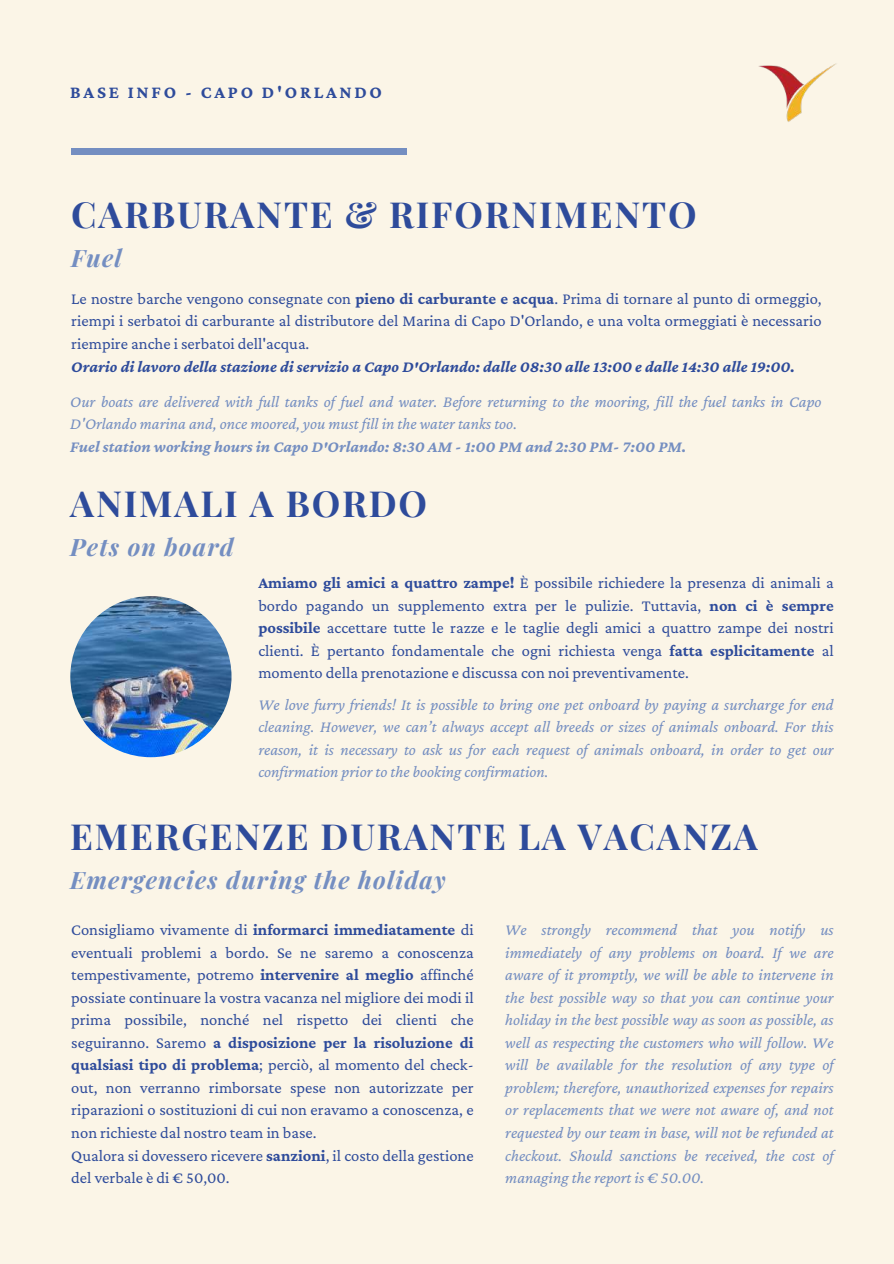
<style>
.page{position:relative;width:894px;height:1264px;background:#fff}
.page>*{position:absolute;margin:0;border:0;box-sizing:border-box;transform-origin:0 0}
.t1{font:700 36px "Playfair Display";letter-spacing:.05em;color:#2e4b9b}
.t2{font:italic 700 24px "Playfair Display";letter-spacing:.05em;color:#748ec1}
.t3{font:700 18px "Crimson Pro";letter-spacing:.15em;color:#2e4b9b}
.t4{font:16.5px/22.5px "Crimson Pro";color:#2e4b9b;text-align:justify}
.t5{font:italic 16.5px/22.5px "Crimson Pro";color:#748ec1;text-align:justify}
.t6{font:italic 700 16.5px "Crimson Pro";color:#2e4b9b}
.t7{font:italic 700 16.5px "Crimson Pro";color:#748ec1}
.s1{font-weight:700}
</style>
<div class="page">
<div style="left:0;top:0;width:893px;height:1263px;background:#fbf5e7"></div>
<div style="left:71px;top:149px;width:336px;height:5px;background:#748ec1"></div>
<img style="left:70px;top:596px;width:161px;height:161px;border-radius:50%">
<img style="left:758px;top:63px;width:78px;height:59px">
<p class="t3" style="left:70px;top:81px;width:313px">BASE INFO - CAPO D'ORLANDO</p>
<h1 class="t1" style="left:71px;top:189px;width:626px">CARBURANTE &amp; RIFORNIMENTO</h1>
<h2 class="t2" style="left:71px;top:241px;width:52px">Fuel</h2>
<p class="t4" style="left:71px;top:287px;width:751px">Le nostre barche vengono consegnate con <span class="s1">pieno di carburante e acqua</span>. Prima di tornare al punto di ormeggio, riempi i serbatoi di carburante al distributore del Marina di Capo D'Orlando, e una volta ormeggiati è necessario riempire anche i serbatoi dell'acqua.</p>
<p class="t6" style="left:71px;top:357px;width:725px">Orario di lavoro della stazione di servizio a Capo D'Orlando: dalle 08:30 alle 13:00 e dalle 14:30 alle 19:00.</p>
<p class="t5" style="left:70px;top:390px;width:752px">Our boats are delivered with full tanks of fuel and water. Before returning to the mooring, fill the fuel tanks in Capo<br>D'Orlando marina and, once moored, you must fill in the water tanks too.</p>
<p class="t7" style="left:70px;top:437px;width:617px">Fuel station working hours in Capo D'Orlando: 8:30 AM - 1:00 PM and 2:30 PM- 7:00 PM.</p>
<h1 class="t1" style="left:70px;top:478px;width:358px">ANIMALI A BORDO</h1>
<h2 class="t2" style="left:70px;top:530px;width:165px">Pets on board</h2>
<p class="t4" style="left:258px;top:571px;width:576px"><span class="s1">Amiamo gli amici a quattro zampe!</span> È possibile richiedere la presenza di animali a bordo pagando un supplemento extra per le pulizie. Tuttavia, <span class="s1">non ci è sempre possibile</span> accettare tutte le razze e le taglie degli amici a quattro zampe dei nostri clienti. È pertanto fondamentale che ogni richiesta venga <span class="s1">fatta esplicitamente</span> al momento della prenotazione e discussa con noi preventivamente.</p>
<p class="t5" style="left:258px;top:692px;width:576px">We love furry friends! It is possible to bring one pet onboard by paying a surcharge for end cleaning. However, we can’t always accept all breeds or sizes of animals onboard. For this reason, it is necessary to ask us for each request of animals onboard, in order to get our confirmation prior to the booking confirmation.</p>
<h1 class="t1" style="left:70px;top:810px;width:689px">EMERGENZE DURANTE LA VACANZA</h1>
<h2 class="t2" style="left:70px;top:862px;width:377px">Emergencies during the holiday</h2>
<p class="t5" style="left:505px;top:918px;width:330px">We strongly recommend that you notify us immediately of any problems on board. If we are aware of it promptly, we will be able to intervene in the best possible way so that you can continue your holiday in the best possible way as soon as possible, as well as respecting the customers who will follow. We will be available for the resolution of any type of problem; therefore, unauthorized expenses for repairs or replacements that we were not aware of, and not requested by our team in base, will not be refunded at checkout. Should sanctions be received, the cost of managing the report is € 50.00.</p>
<p class="t4" style="left:71px;top:918px;width:404px;text-align:left">Consigliamo vivamente di <span class="s1">informarci immediatamente</span> di eventuali problemi a bordo. Se ne saremo a conoscenza tempestivamente, potremo <span class="s1">intervenire al meglio</span> affinché possiate continuare la vostra vacanza nel migliore dei modi il prima possibile, nonché nel rispetto dei clienti che seguiranno. Saremo <span class="s1">a disposizione per la risoluzione di qualsiasi tipo di problema</span>; perciò, al momento del check&shy;out, non verranno rimborsate spese non autorizzate per riparazioni o sostituzioni di cui non eravamo a conoscenza, e non richieste dal nostro team in base.<br>Qualora si dovessero ricevere <span class="s1">sanzioni</span>, il costo della gestione del verbale è di € 50,00.</p>
</div>
